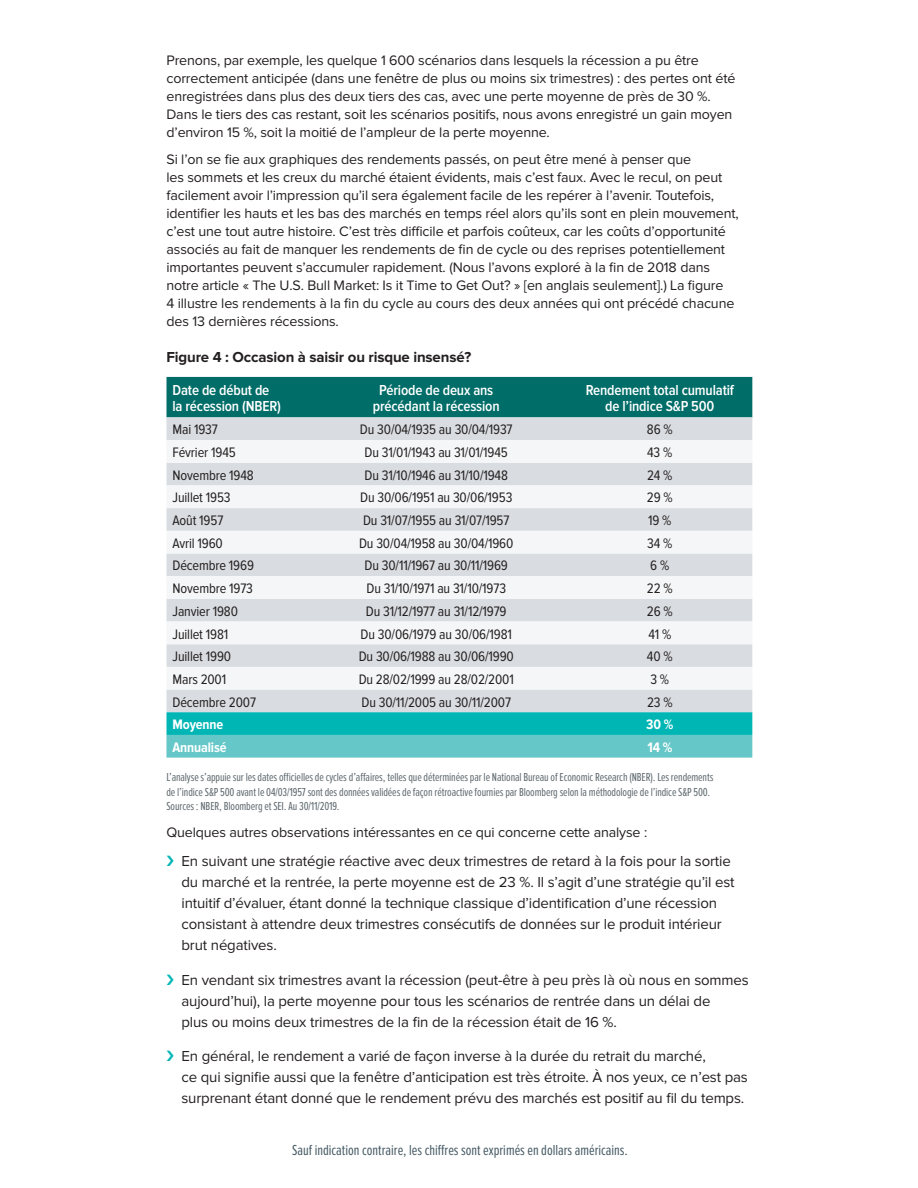
<style>
.page{position:relative;width:918px;height:1188px;background:#fff}
.page>*{position:absolute;margin:0;border:0;box-sizing:border-box;transform-origin:0 0}
.t1{font:15px/21px "Proxima Nova";letter-spacing:-.01em;color:#231f20}
.header2{font:600 15px/15.8px "Proxima Nova Cond";letter-spacing:-.01em;color:#fff;text-align:center}
.t2{font:15px "Proxima Nova Ex Cn";color:#465a64}
.Exhibit{font:700 15px "Proxima Nova";letter-spacing:-.01em;color:#231f20}
.Body_Copy__10pt__R{font:14.25px/18px "Proxima Nova";letter-spacing:-.01em;color:#231f20}
.Body_Copy__10pt__R-2{font:14.25px "Proxima Nova Cond";letter-spacing:-.01em;color:#231f20}
.Body_Copy__10pt__R-3{font:700 14.25px "Proxima Nova Cond";letter-spacing:-.01em;color:#fff}
.Footnote{font:12px/14.4px "Proxima Nova Ex Cn";letter-spacing:-.01em;color:#5f696f}
</style>
<div class="page">
<div style="left:166px;top:377px;width:586px;height:40px;background:#006d68"></div>
<div style="left:166px;top:417px;width:586px;height:295px;background:#d9dce0"></div>
<svg style="left:166px;top:440px;width:586px;height:250px;fill:#f5f6f7"></svg>
<svg style="left:166px;top:712px;width:586px;height:46px;background:#35bfbf"></svg>
<p class="Body_Copy__10pt__R" style="left:166px;top:52px;width:570px">Prenons, par exemple, les quelque 1 600 scénarios dans lesquels la récession a pu être correctement anticipée (dans une fenêtre de plus ou moins six trimestres) : des pertes ont été enregistrées dans plus des deux tiers des cas, avec une perte moyenne de près de 30 %.<br>Dans le tiers des cas restant, soit les scénarios positifs, nous avons enregistré un gain moyen d’environ 15 %, soit la moitié de l’ampleur de la perte moyenne.</p>
<p class="Body_Copy__10pt__R" style="left:166px;top:151px;width:574px">Si l’on se fie aux graphiques des rendements passés, on peut être mené à penser que<br>les sommets et les creux du marché étaient évidents, mais c’est faux. Avec le recul, on peut facilement avoir l’impression qu’il sera également facile de les repérer à l’avenir. Toutefois, identifier les hauts et les bas des marchés en temps réel alors qu’ils sont en plein mouvement, c’est une tout autre histoire. C’est très difficile et parfois coûteux, car les coûts d’opportunité associés au fait de manquer les rendements de fin de cycle ou des reprises potentiellement importantes peuvent s’accumuler rapidement. (Nous l’avons exploré à la fin de 2018 dans notre article « The U.S. Bull Market: Is it Time to Get Out? » [en anglais seulement].) La figure<br>4 illustre les rendements à la fin du cycle au cours des deux années qui ont précédé chacune des 13 dernières récessions.</p>
<p class="Exhibit" style="left:166px;top:350px;width:306px">Figure 4 : Occasion à saisir ou risque insensé?</p>
<p class="header2" style="left:172px;top:383px;width:110px;text-align:left">Date de début de la récession (NBER)</p>
<p class="header2" style="left:373px;top:383px;width:128px">Période de deux ans précédant la récession</p>
<p class="header2" style="left:586px;top:383px;width:150px">Rendement total cumulatif de l’indice S&amp;P 500</p>
<p class="Body_Copy__10pt__R-2" style="left:172px;top:422px;width:47px">Mai 1937</p>
<p class="Body_Copy__10pt__R-2" style="left:360px;top:422px;width:154px">Du 30/04/1935 au 30/04/1937</p>
<p class="Body_Copy__10pt__R-2" style="left:647px;top:422px;width:27px">86 %</p>
<p class="Body_Copy__10pt__R-2" style="left:172px;top:444px;width:65px">Février 1945</p>
<p class="Body_Copy__10pt__R-2" style="left:365px;top:444px;width:145px">Du 31/01/1943 au 31/01/1945</p>
<p class="Body_Copy__10pt__R-2" style="left:647px;top:444px;width:27px">43 %</p>
<p class="Body_Copy__10pt__R-2" style="left:172px;top:467px;width:83px">Novembre 1948</p>
<p class="Body_Copy__10pt__R-2" style="left:365px;top:467px;width:145px">Du 31/10/1946 au 31/10/1948</p>
<p class="Body_Copy__10pt__R-2" style="left:647px;top:467px;width:27px">24 %</p>
<p class="Body_Copy__10pt__R-2" style="left:172px;top:490px;width:60px">Juillet 1953</p>
<p class="Body_Copy__10pt__R-2" style="left:360px;top:490px;width:154px">Du 30/06/1951 au 30/06/1953</p>
<p class="Body_Copy__10pt__R-2" style="left:647px;top:490px;width:27px">29 %</p>
<p class="Body_Copy__10pt__R-2" style="left:172px;top:512px;width:52px">Août 1957</p>
<p class="Body_Copy__10pt__R-2" style="left:363px;top:512px;width:148px">Du 31/07/1955 au 31/07/1957</p>
<p class="Body_Copy__10pt__R-2" style="left:648px;top:512px;width:25px">19 %</p>
<p class="Body_Copy__10pt__R-2" style="left:172px;top:535px;width:52px">Avril 1960</p>
<p class="Body_Copy__10pt__R-2" style="left:359px;top:535px;width:156px">Du 30/04/1958 au 30/04/1960</p>
<p class="Body_Copy__10pt__R-2" style="left:647px;top:535px;width:27px">34 %</p>
<p class="Body_Copy__10pt__R-2" style="left:172px;top:558px;width:83px">Décembre 1969</p>
<p class="Body_Copy__10pt__R-2" style="left:365px;top:558px;width:145px">Du 30/11/1967 au 30/11/1969</p>
<p class="Body_Copy__10pt__R-2" style="left:650px;top:558px;width:21px">6 %</p>
<p class="Body_Copy__10pt__R-2" style="left:172px;top:580px;width:82px">Novembre 1973</p>
<p class="Body_Copy__10pt__R-2" style="left:366px;top:580px;width:141px">Du 31/10/1971 au 31/10/1973</p>
<p class="Body_Copy__10pt__R-2" style="left:647px;top:580px;width:27px">22 %</p>
<p class="Body_Copy__10pt__R-2" style="left:172px;top:603px;width:67px">Janvier 1980</p>
<p class="Body_Copy__10pt__R-2" style="left:366px;top:603px;width:142px">Du 31/12/1977 au 31/12/1979</p>
<p class="Body_Copy__10pt__R-2" style="left:647px;top:603px;width:27px">26 %</p>
<p class="Body_Copy__10pt__R-2" style="left:172px;top:626px;width:57px">Juillet 1981</p>
<p class="Body_Copy__10pt__R-2" style="left:361px;top:626px;width:153px">Du 30/06/1979 au 30/06/1981</p>
<p class="Body_Copy__10pt__R-2" style="left:648px;top:626px;width:24px">41 %</p>
<p class="Body_Copy__10pt__R-2" style="left:172px;top:649px;width:60px">Juillet 1990</p>
<p class="Body_Copy__10pt__R-2" style="left:359px;top:649px;width:157px">Du 30/06/1988 au 30/06/1990</p>
<p class="Body_Copy__10pt__R-2" style="left:647px;top:649px;width:27px">40 %</p>
<p class="Body_Copy__10pt__R-2" style="left:172px;top:671px;width:55px">Mars 2001</p>
<p class="Body_Copy__10pt__R-2" style="left:359px;top:671px;width:157px">Du 28/02/1999 au 28/02/2001</p>
<p class="Body_Copy__10pt__R-2" style="left:650px;top:671px;width:20px">3 %</p>
<p class="Body_Copy__10pt__R-2" style="left:172px;top:694px;width:85px">Décembre 2007</p>
<p class="Body_Copy__10pt__R-2" style="left:362px;top:694px;width:151px">Du 30/11/2005 au 30/11/2007</p>
<p class="Body_Copy__10pt__R-2" style="left:647px;top:694px;width:27px">23 %</p>
<p class="Body_Copy__10pt__R-3" style="left:172px;top:717px;width:52px">Moyenne</p>
<p class="Body_Copy__10pt__R-3" style="left:646px;top:717px;width:29px">30 %</p>
<p class="Body_Copy__10pt__R-3" style="left:172px;top:739px;width:56px">Annualisé</p>
<p class="Body_Copy__10pt__R-3" style="left:647px;top:739px;width:26px">14 %</p>
<p class="Footnote" style="left:166px;top:771px;width:548px">L’analyse s’appuie sur les dates officielles de cycles d’affaires, telles que déterminées par le National Bureau of Economic Research (NBER). Les rendements de l’indice S&amp;P 500 avant le 04/03/1957 sont des données validées de façon rétroactive fournies par Bloomberg selon la méthodologie de l’indice S&amp;P 500.<br>Sources : NBER, Bloomberg et SEI. Au 30/11/2019.</p>
<p class="Body_Copy__10pt__R" style="left:166px;top:824px;width:482px">Quelques autres observations intéressantes en ce qui concerne cette analyse :</p>
<p class="t1" style="left:182px;top:852px;width:555px">En suivant une stratégie réactive avec deux trimestres de retard à la fois pour la sortie du marché et la rentrée, la perte moyenne est de 23 %. Il s’agit d’une stratégie qu’il est intuitif d’évaluer, étant donné la technique classique d’identification d’une récession consistant à attendre deux trimestres consécutifs de données sur le produit intérieur brut négatives.</p>
<p class="t1" style="left:182px;top:970px;width:569px">En vendant six trimestres avant la récession (peut-être à peu près là où nous en sommes aujourd’hui), la perte moyenne pour tous les scénarios de rentrée dans un délai de<br>plus ou moins deux trimestres de la fin de la récession était de 16 %.</p>
<p class="t1" style="left:182px;top:1047px;width:568px">En général, le rendement a varié de façon inverse à la durée du retrait du marché,<br>ce qui signifie aussi que la fenêtre d’anticipation est très étroite. À nos yeux, ce n’est pas surprenant étant donné que le rendement prévu des marchés est positif au fil du temps.</p>
<p class="t2" style="left:292px;top:1142px;width:337px">Sauf indication contraire, les chiffres sont exprimés en dollars américains.</p>
</div>
